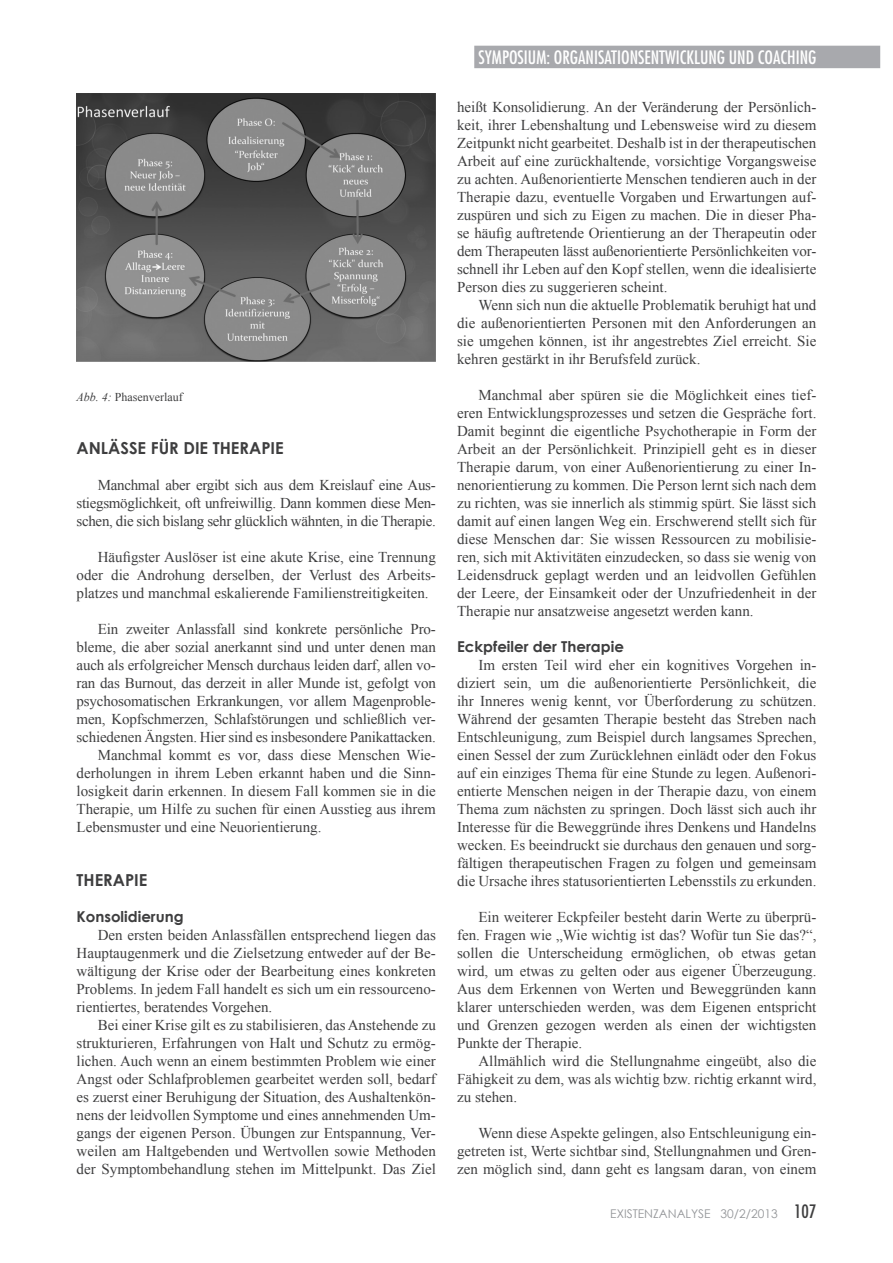
<style>
.page{position:relative;width:893px;height:1263px;background:#fff}
.page>*{position:absolute;margin:0;border:0;box-sizing:border-box;transform-origin:0 0}
.t1{font:condensed 18px "Futura Std";color:#fff}
.H3_-_I{font:700 16.5px "Century Gothic";color:#3e3e3f}
.Fließ{font:15px/18px "Times New Roman";color:#3e3e3f;text-align:justify}
.H5_-_1_1{font:700 15px "Century Gothic";color:#3e3e3f}
.t2{font:12px "Century Gothic";color:#939598}
.Bildunterschrift{font:12px "Times New Roman";color:#3e3e3f}
.s1{font-style:italic}
.s2{font-family:"Futura Std";font-stretch:condensed;font-size:18px;color:#3e3e3f}
</style>
<div class="page">
<div style="left:474px;top:46px;width:406px;height:22px;background:#a8a9ad"></div>
<img style="left:77px;top:94px;width:359px;height:267px">
<p class="Bildunterschrift" style="left:77px;top:388px;width:108px"><span class="s1">Abb. 4:</span> Phasenverlauf</p>
<p class="H3_-_I" style="left:77px;top:435px;width:209px">ANLÄSSE FÜR DIE THERAPIE</p>
<p class="Fließ" style="left:77px;top:475px;width:361px;text-indent:21px">Manchmal aber ergibt sich aus dem Kreislauf eine Aus&shy;stiegsmöglichkeit, oft unfreiwillig. Dann kommen diese Men&shy;schen, die sich bislang sehr glücklich wähnten, in die Therapie.</p>
<p class="Fließ" style="left:77px;top:547px;width:361px;text-indent:21px">Häufigster Auslöser ist eine akute Krise, eine Trennung oder die Androhung derselben, der Verlust des Arbeits&shy;platzes und manchmal eskalierende Familienstreitigkeiten.</p>
<p class="Fließ" style="left:77px;top:619px;width:361px;text-indent:21px">Ein zweiter Anlassfall sind konkrete persönliche Pro&shy;bleme, die aber sozial anerkannt sind und unter denen man auch als erfolgreicher Mensch durchaus leiden darf, allen vo&shy;ran das Burnout, das derzeit in aller Munde ist, gefolgt von psychosomatischen Erkrankungen, vor allem Magenproble&shy;men, Kopfschmerzen, Schlafstörungen und schließlich ver&shy;schiedenen Ängsten. Hier sind es insbesondere Panikattacken.</p>
<p class="Fließ" style="left:77px;top:745px;width:361px;text-indent:21px">Manchmal kommt es vor, dass diese Menschen Wie&shy;derholungen in ihrem Leben erkannt haben und die Sinn&shy;losigkeit darin erkennen. In diesem Fall kommen sie in die Therapie, um Hilfe zu suchen für einen Ausstieg aus ihrem Lebensmuster und eine Neuorientierung.</p>
<p class="H3_-_I" style="left:77px;top:867px;width:72px">THERAPIE</p>
<p class="H5_-_1_1" style="left:77px;top:905px;width:109px">Konsolidierung</p>
<p class="Fließ" style="left:77px;top:925px;width:361px;text-indent:21px">Den ersten beiden Anlassfällen entsprechend liegen das Hauptaugenmerk und die Zielsetzung entweder auf der Be&shy;wältigung der Krise oder der Bearbeitung eines konkreten Problems. In jedem Fall handelt es sich um ein ressourceno&shy;rientiertes, beratendes Vorgehen.</p>
<p class="Fließ" style="left:77px;top:1015px;width:361px;text-indent:21px">Bei einer Krise gilt es zu stabilisieren, das Anstehende zu strukturieren, Erfahrungen von Halt und Schutz zu ermög&shy;lichen. Auch wenn an einem bestimmten Problem wie einer Angst oder Schlafproblemen gearbeitet werden soll, bedarf es zuerst einer Beruhigung der Situation, des Aushaltenkön&shy;nens der leidvollen Symptome und eines annehmenden Um&shy;gangs der eigenen Person. Übungen zur Entspannung, Ver&shy;weilen am Haltgebenden und Wertvollen sowie Methoden der Symptombehandlung stehen im Mittelpunkt. Das Ziel</p>
<p class="t1" style="left:478px;top:46px;width:339px">SYMPOSIUM: ORGANISATIONSENTWICKLUNG UND COACHING</p>
<p class="Fließ" style="left:457px;top:97px;width:361px">heißt Konsolidierung. An der Veränderung der Persönlich&shy;keit, ihrer Lebenshaltung und Lebensweise wird zu diesem Zeitpunkt nicht gearbeitet. Deshalb ist in der therapeutischen Arbeit auf eine zurückhaltende, vorsichtige Vorgangsweise zu achten. Außenorientierte Menschen tendieren auch in der Therapie dazu, eventuelle Vorgaben und Erwartungen auf&shy;zuspüren und sich zu Eigen zu machen. Die in dieser Pha&shy;se häufig auftretende Orientierung an der Therapeutin oder dem Therapeuten lässt außenorientierte Persönlichkeiten vor&shy;schnell ihr Leben auf den Kopf stellen, wenn die idealisierte Person dies zu suggerieren scheint.</p>
<p class="Fließ" style="left:457px;top:295px;width:361px;text-indent:21px">Wenn sich nun die aktuelle Problematik beruhigt hat und die außenorientierten Personen mit den Anforderungen an sie umgehen können, ist ihr angestrebtes Ziel erreicht. Sie kehren gestärkt in ihr Berufsfeld zurück.</p>
<p class="Fließ" style="left:457px;top:385px;width:361px;text-indent:21px">Manchmal aber spüren sie die Möglichkeit eines tief&shy;eren Entwicklungsprozesses und setzen die Gespräche fort.<br>Damit beginnt die eigentliche Psychotherapie in Form der Arbeit an der Persönlichkeit. Prinzipiell geht es in dieser Therapie darum, von einer Außenorientierung zu einer In&shy;nenorientierung zu kommen. Die Person lernt sich nach dem zu richten, was sie innerlich als stimmig spürt. Sie lässt sich damit auf einen langen Weg ein. Erschwerend stellt sich für diese Menschen dar: Sie wissen Ressourcen zu mobilisie&shy;ren, sich mit Aktivitäten einzudecken, so dass sie wenig von Leidensdruck geplagt werden und an leidvollen Gefühlen der Leere, der Einsamkeit oder der Unzufriedenheit in der Therapie nur ansatzweise angesetzt werden kann.</p>
<p class="H5_-_1_1" style="left:457px;top:635px;width:168px">Eckpfeiler der Therapie</p>
<p class="Fließ" style="left:457px;top:655px;width:361px;text-indent:21px">Im ersten Teil wird eher ein kognitives Vorgehen in&shy;diziert sein, um die außenorientierte Persönlichkeit, die ihr Inneres wenig kennt, vor Überforderung zu schützen.<br>Während der gesamten Therapie besteht das Streben nach Entschleunigung, zum Beispiel durch langsames Sprechen, einen Sessel der zum Zurücklehnen einlädt oder den Fokus auf ein einziges Thema für eine Stunde zu legen. Außenori&shy;entierte Menschen neigen in der Therapie dazu, von einem Thema zum nächsten zu springen. Doch lässt sich auch ihr Interesse für die Beweggründe ihres Denkens und Handelns wecken. Es beeindruckt sie durchaus den genauen und sorg&shy;fältigen therapeutischen Fragen zu folgen und gemeinsam die Ursache ihres statusorientierten Lebensstils zu erkunden.</p>
<p class="Fließ" style="left:457px;top:907px;width:361px;text-indent:21px">Ein weiterer Eckpfeiler besteht darin Werte zu überprü&shy;fen. Fragen wie „Wie wichtig ist das? Wofür tun Sie das?“, sollen die Unterscheidung ermöglichen, ob etwas getan wird, um etwas zu gelten oder aus eigener Überzeugung.<br>Aus dem Erkennen von Werten und Beweggründen kann klarer unterschieden werden, was dem Eigenen entspricht und Grenzen gezogen werden als einen der wichtigsten Punkte der Therapie.</p>
<p class="Fließ" style="left:457px;top:1051px;width:361px;text-indent:21px">Allmählich wird die Stellungnahme eingeübt, also die Fähigkeit zu dem, was als wichtig bzw. richtig erkannt wird, zu stehen.</p>
<p class="Fließ" style="left:457px;top:1123px;width:361px;text-indent:21px">Wenn diese Aspekte gelingen, also Entschleunigung ein&shy;getreten ist, Werte sichtbar sind, Stellungnahmen und Gren&shy;zen möglich sind, dann geht es langsam daran, von einem</p>
<p class="t2" style="left:610px;top:1205px;width:208px">EXISTENZANALYSE 30/2/2013 <span class="s2">107</span></p>
</div>
